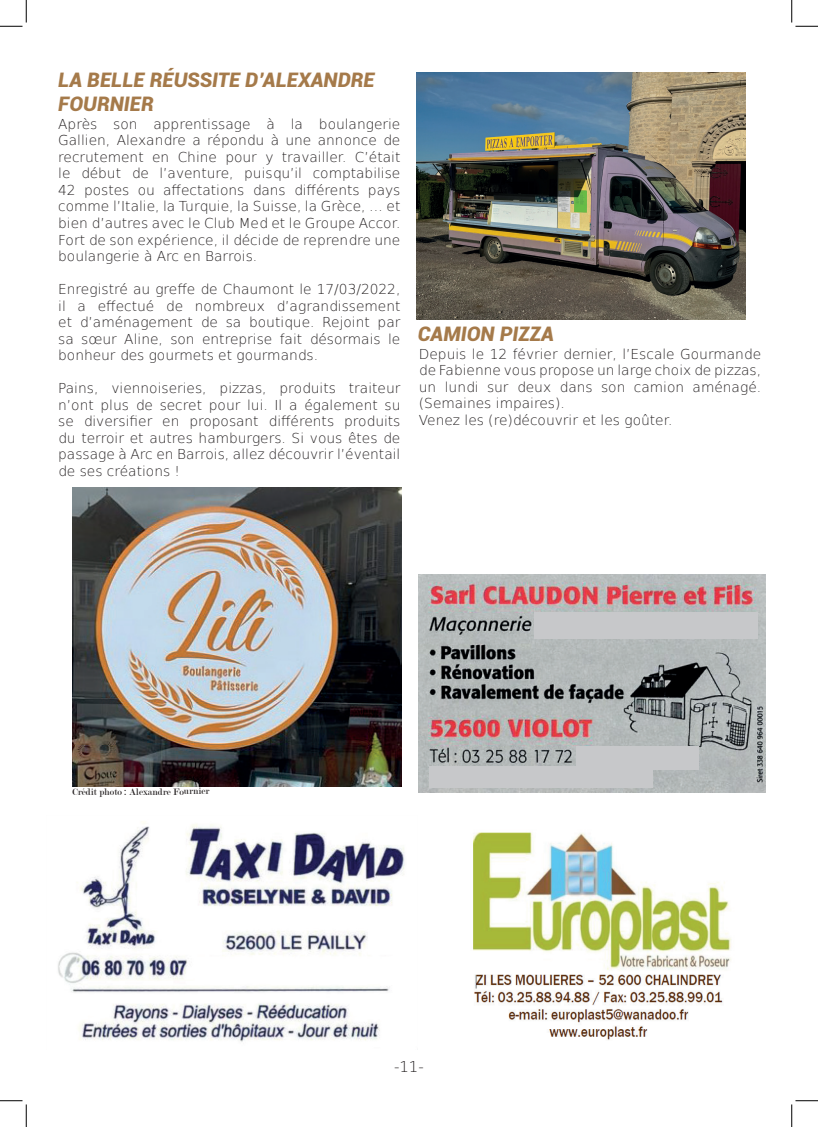
<style>
.page{position:relative;width:818px;height:1127px;background:#fff}
.page>*{position:absolute;margin:0;border:0;box-sizing:border-box;transform-origin:0 0}
.t1{font:italic 900 20px/24px "Roboto";color:#a57a4a}
.t2{font:200 15px "DejaVu Sans";color:#231f20}
.t3{font:200 13.75px/16.5px "DejaVu Sans";color:#231f20;text-align:justify}
.t4{font:10px "Modern";color:#231f20}
</style>
<div class="page">
<img style="left:58px;top:822px;width:347px;height:220px">
<img style="left:473px;top:832px;width:258px;height:208px">
<img style="left:72px;top:487px;width:329px;height:299px">
<img style="left:416px;top:72px;width:330px;height:247px">
<img style="left:419px;top:574px;width:347px;height:218px">
<div style="left:535px;top:612px;width:223px;height:27px;background:#c7c8ca"></div>
<div style="left:429px;top:765px;width:224px;height:22px;background:#c7c8ca"></div>
<div style="left:576px;top:746px;width:122px;height:24px;background:#c7c8ca"></div>
<svg style="left:0;top:0;width:27px;height:27px"></svg>
<svg style="left:0;top:1100px;width:27px;height:26px"></svg>
<svg style="left:791px;top:0;width:27px;height:27px"></svg>
<svg style="left:791px;top:1100px;width:27px;height:26px"></svg>
<h1 class="t1" style="left:58px;top:67px;width:318px">LA BELLE RÉUSSITE D’ALEXANDRE<br>FOURNIER</h1>
<p class="t3" style="left:58px;top:115px;width:344px">Après son apprentissage à la boulangerie Gallien, Alexandre a répondu à une annonce de recrutement en Chine pour y travailler. C’était le début de l’aventure, puisqu’il comptabilise 42 postes ou affectations dans différents pays comme l’Italie, la Turquie, la Suisse, la Grèce, … et bien d’autres avec le Club Med et le Groupe Accor.<br>Fort de son expérience, il décide de reprendre une boulangerie à Arc en Barrois.</p>
<p class="t3" style="left:58px;top:280px;width:344px">Enregistré au greffe de Chaumont le 17/03/2022, il a effectué de nombreux d’agrandissement et d’aménagement de sa boutique. Rejoint par sa sœur Aline, son entreprise fait désormais le bonheur des gourmets et gourmands.</p>
<p class="t3" style="left:58px;top:379px;width:344px">Pains, viennoiseries, pizzas, produits traiteur n’ont plus de secret pour lui. Il a également su se diversifier en proposant différents produits du terroir et autres hamburgers. Si vous êtes de passage à Arc en Barrois, allez découvrir l’éventail de ses créations !</p>
<h1 class="t1" style="left:418px;top:321px;width:138px">CAMION PIZZA</h1>
<p class="t3" style="left:419px;top:344px;width:344px;text-align:left">Depuis le 12 février dernier, l’Escale Gourmande de Fabienne vous propose un large choix de pizzas, un lundi sur deux dans son camion aménagé. (Semaines impaires).<br>Venez les (re)découvrir et les goûter.</p>
<p class="t4" style="left:72px;top:786px;width:139px">Crédit photo : Alexandre Fournier</p>
<p class="t2" style="left:394px;top:1055px;width:31px">-11-</p>
</div>
